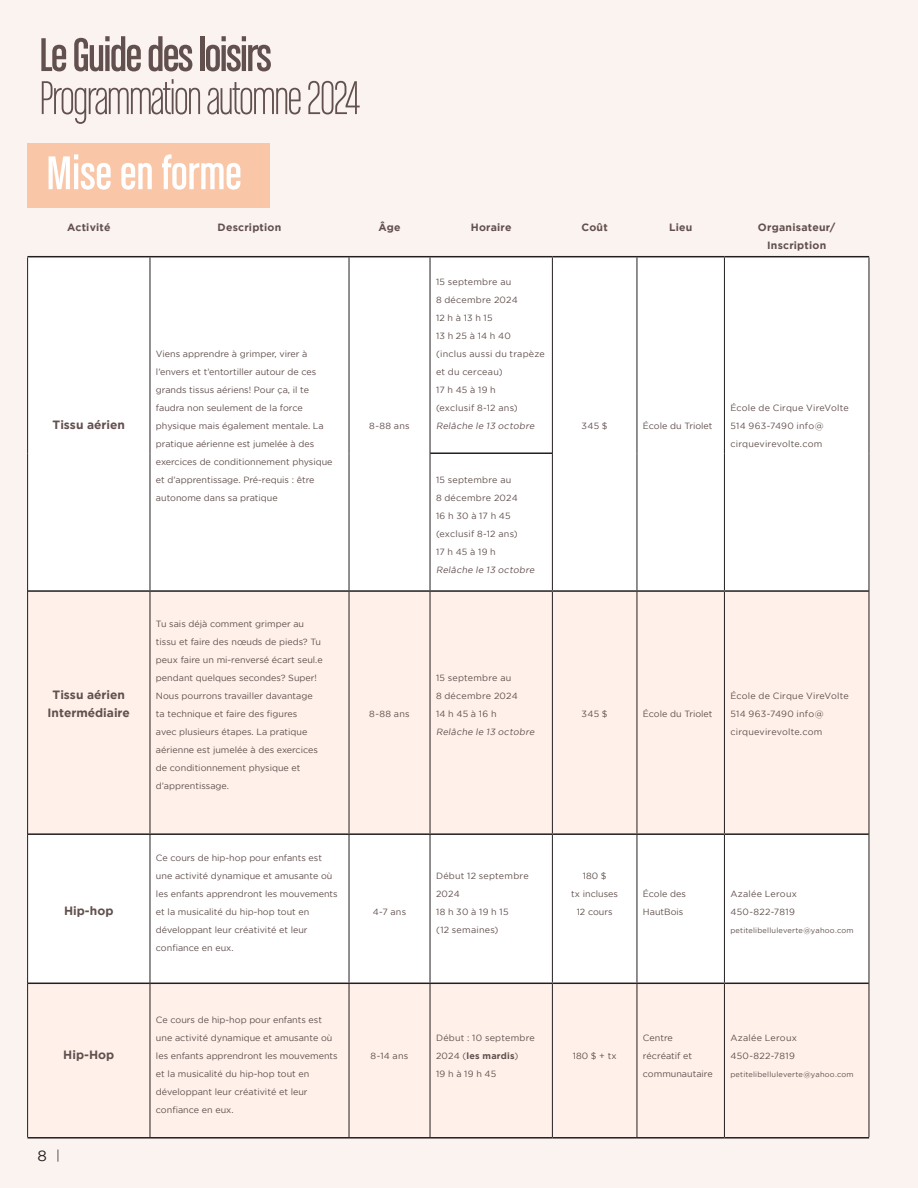
<style>
.page{position:relative;width:918px;height:1188px;background:#fbf3f0}
.page>*{position:absolute;margin:0;border:0;box-sizing:border-box;transform-origin:0 0}
.t1{font:50.4px "Chalet Comprime Milan Sixty";letter-spacing:-.03em;color:#61504e}
.t2{font:50.4px "Chalet Comprime Cologne Sixty";letter-spacing:-.03em;color:#61504e}
.t3{font:50.4px "Chalet Comprime Cologne Sixty";color:#fff}
.t4{font:15px "Gotham";color:#231f20}
.t5{font:700 12px/18px "Gotham";color:#61504e;text-align:center}
.t6{font:700 10.5px/18px "Gotham";letter-spacing:.025em;color:#61504e;text-align:center}
.t7{font:9px/18px "Gotham";color:#61504e}
.t8{font:9px/18px "Gotham";letter-spacing:.025em;color:#61504e}
.t9{font:9px/18px "Gotham";letter-spacing:.03em;color:#61504e}
.t10{font:9px/18px "Gotham";letter-spacing:.02em;color:#61504e}
.t11{font:7.5px "Gotham";letter-spacing:.025em;color:#61504e}
.s1{font-style:italic}
.s2{font-weight:700}
.s3{font-size:13.2px}
</style>
<div class="page">
<div style="left:27px;top:143px;width:243px;height:65px;background:#f9c6a7"></div>
<div style="left:28px;top:257px;width:841px;height:333px;background:#fff"></div>
<svg style="left:28px;top:592px;width:841px;height:545px"></svg>
<hr style="left:27px;top:257px;width:1px;height:196px;background:#231f20">
<hr style="left:150px;top:257px;width:1px;height:196px;background:#231f20">
<hr style="left:349px;top:257px;width:1px;height:196px;background:#231f20">
<hr style="left:430px;top:257px;width:1px;height:196px;background:#231f20">
<hr style="left:552px;top:257px;width:1px;height:196px;background:#231f20">
<hr style="left:637px;top:257px;width:1px;height:196px;background:#231f20">
<hr style="left:724px;top:257px;width:1px;height:196px;background:#231f20">
<hr style="left:869px;top:257px;width:1px;height:196px;background:#231f20">
<hr style="left:27px;top:453px;width:1px;height:138px;background:#231f20">
<hr style="left:150px;top:453px;width:1px;height:137px;background:#231f20">
<hr style="left:349px;top:453px;width:1px;height:137px;background:#231f20">
<hr style="left:637px;top:453px;width:1px;height:137px;background:#231f20">
<hr style="left:724px;top:453px;width:1px;height:137px;background:#231f20">
<hr style="left:869px;top:453px;width:1px;height:138px;background:#231f20">
<hr style="left:349px;top:835px;width:1px;height:148px;background:#231f20">
<hr style="left:430px;top:835px;width:1px;height:148px;background:#231f20">
<hr style="left:552px;top:835px;width:1px;height:148px;background:#231f20">
<hr style="left:637px;top:835px;width:1px;height:148px;background:#231f20">
<hr style="left:724px;top:835px;width:1px;height:148px;background:#231f20">
<hr style="left:869px;top:834px;width:1px;height:149px;background:#231f20">
<hr style="left:27px;top:256px;width:123px;height:1px;background:#231f20">
<hr style="left:150px;top:256px;width:199px;height:1px;background:#231f20">
<hr style="left:349px;top:256px;width:81px;height:1px;background:#231f20">
<hr style="left:430px;top:256px;width:122px;height:1px;background:#231f20">
<hr style="left:552px;top:256px;width:85px;height:1px;background:#231f20">
<hr style="left:637px;top:256px;width:87px;height:1px;background:#231f20">
<hr style="left:724px;top:256px;width:145px;height:1px;background:#231f20">
<hr style="left:150px;top:833px;width:199px;height:2px;background:#231f20">
<hr style="left:349px;top:833px;width:81px;height:2px;background:#231f20">
<hr style="left:430px;top:833px;width:122px;height:2px;background:#231f20">
<hr style="left:552px;top:833px;width:85px;height:2px;background:#231f20">
<hr style="left:637px;top:833px;width:87px;height:2px;background:#231f20">
<hr style="left:724px;top:833px;width:145px;height:2px;background:#231f20">
<hr style="left:27px;top:591px;width:1px;height:243px;background:#231f20">
<hr style="left:28px;top:590px;width:122px;height:2px;background:#231f20">
<hr style="left:150px;top:590px;width:199px;height:2px;background:#231f20">
<hr style="left:349px;top:590px;width:81px;height:2px;background:#231f20">
<hr style="left:552px;top:590px;width:85px;height:2px;background:#231f20">
<hr style="left:637px;top:590px;width:87px;height:2px;background:#231f20">
<hr style="left:724px;top:590px;width:145px;height:2px;background:#231f20">
<hr style="left:150px;top:592px;width:1px;height:241px;background:#231f20">
<hr style="left:349px;top:592px;width:1px;height:241px;background:#231f20">
<hr style="left:430px;top:592px;width:1px;height:241px;background:#231f20">
<hr style="left:552px;top:592px;width:1px;height:241px;background:#231f20">
<hr style="left:637px;top:592px;width:1px;height:241px;background:#231f20">
<hr style="left:724px;top:592px;width:1px;height:241px;background:#231f20">
<hr style="left:869px;top:591px;width:1px;height:243px;background:#231f20">
<hr style="left:430px;top:453px;width:1px;height:137px;background:#231f20">
<hr style="left:430px;top:452px;width:122px;height:2px;background:#231f20">
<hr style="left:552px;top:453px;width:1px;height:137px;background:#231f20">
<hr style="left:430px;top:590px;width:122px;height:2px;background:#231f20">
<hr style="left:27px;top:983px;width:1px;height:154px;background:#231f20">
<hr style="left:28px;top:983px;width:122px;height:1px;background:#231f20">
<hr style="left:150px;top:983px;width:199px;height:1px;background:#231f20">
<hr style="left:349px;top:983px;width:81px;height:1px;background:#231f20">
<hr style="left:430px;top:983px;width:122px;height:1px;background:#231f20">
<hr style="left:552px;top:983px;width:85px;height:1px;background:#231f20">
<hr style="left:637px;top:983px;width:87px;height:1px;background:#231f20">
<hr style="left:724px;top:983px;width:145px;height:1px;background:#231f20">
<hr style="left:150px;top:983px;width:1px;height:154px;background:#231f20">
<hr style="left:349px;top:984px;width:1px;height:153px;background:#231f20">
<hr style="left:430px;top:984px;width:1px;height:153px;background:#231f20">
<hr style="left:552px;top:984px;width:1px;height:153px;background:#231f20">
<hr style="left:637px;top:984px;width:1px;height:153px;background:#231f20">
<hr style="left:724px;top:984px;width:1px;height:153px;background:#231f20">
<hr style="left:869px;top:983px;width:1px;height:154px;background:#231f20">
<hr style="left:27px;top:1137px;width:123px;height:2px;background:#231f20">
<hr style="left:150px;top:1137px;width:199px;height:2px;background:#231f20">
<hr style="left:349px;top:1137px;width:81px;height:2px;background:#231f20">
<hr style="left:430px;top:1137px;width:122px;height:2px;background:#231f20">
<hr style="left:552px;top:1137px;width:85px;height:2px;background:#231f20">
<hr style="left:637px;top:1137px;width:87px;height:2px;background:#231f20">
<hr style="left:724px;top:1137px;width:145px;height:2px;background:#231f20">
<hr style="left:27px;top:834px;width:1px;height:149px;background:#231f20">
<hr style="left:28px;top:833px;width:122px;height:2px;background:#231f20">
<hr style="left:150px;top:835px;width:1px;height:148px;background:#231f20">
<p class="t2" style="left:39px;top:27px;width:234px">Le Guide des loisirs</p>
<p class="t1" style="left:39px;top:71px;width:323px">Programmation automne 2024</p>
<p class="t3" style="left:46px;top:145px;width:197px">Mise en forme</p>
<p class="t6" style="left:67px;top:218px;width:45px">Activité</p>
<p class="t6" style="left:218px;top:218px;width:65px">Description</p>
<p class="t6" style="left:378px;top:218px;width:24px">Âge</p>
<p class="t6" style="left:471px;top:218px;width:42px">Horaire</p>
<p class="t6" style="left:582px;top:218px;width:28px">Coût</p>
<p class="t6" style="left:669px;top:218px;width:25px">Lieu</p>
<p class="t6" style="left:758px;top:218px;width:79px">Organisateur/<br>Inscription</p>
<p class="t5" style="left:53px;top:416px;width:74px">Tissu aérien</p>
<p class="t7" style="left:156px;top:345px;width:178px">Viens apprendre à grimper, virer à l’envers et t’entortiller autour de ces grands tissus aériens! Pour ça, il te faudra non seulement de la force physique mais également mentale. La pratique aérienne est jumelée à des exercices de conditionnement physique et d’apprentissage. Pré-requis : être autonome dans sa pratique</p>
<p class="t7" style="left:369px;top:417px;width:42px">8-88 ans</p>
<p class="t8" style="left:436px;top:273px;width:110px">15 septembre au<br>8 décembre 2024<br>12 h à 13 h 15<br>13 h 25 à 14 h 40<br>(inclus aussi du trapèze et du cerceau)<br>17 h 45 à 19 h<br>(exclusif 8-12 ans)<br><span class="s1">Relâche le 13 octobre</span></p>
<p class="t8" style="left:436px;top:471px;width:102px">15 septembre au<br>8 décembre 2024<br>16 h 30 à 17 h 45 (exclusif 8-12 ans)<br>17 h 45 à 19 h<br><span class="s1">Relâche le 13 octobre</span></p>
<p class="t7" style="left:582px;top:417px;width:28px">345 $</p>
<p class="t7" style="left:643px;top:417px;width:71px">École du Triolet</p>
<p class="t8" style="left:730px;top:399px;width:120px">École de Cirque VireVolte</p>
<p class="t10" style="left:730px;top:417px;width:95px">514 963-7490 info@ cirquevirevolte.com</p>
<p class="t5" style="left:48px;top:686px;width:84px">Tissu aérien<br>Intermédiaire</p>
<p class="t7" style="left:156px;top:615px;width:168px">Tu sais déjà comment grimper au tissu et faire des nœuds de pieds? Tu peux faire un mi-renversé écart seul.e pendant quelques secondes? Super!<br>Nous pourrons travailler davantage ta technique et faire des figures<br>avec plusieurs étapes. La pratique aérienne est jumelée à des exercices de conditionnement physique et d’apprentissage.</p>
<p class="t7" style="left:369px;top:705px;width:42px">8-88 ans</p>
<p class="t9" style="left:436px;top:669px;width:102px">15 septembre au<br>8 décembre 2024<br>14 h 45 à 16 h<br><span class="s1">Relâche le 13 octobre</span></p>
<p class="t7" style="left:582px;top:705px;width:28px">345 $</p>
<p class="t7" style="left:643px;top:705px;width:71px">École du Triolet</p>
<p class="t8" style="left:730px;top:687px;width:120px">École de Cirque VireVolte</p>
<p class="t10" style="left:730px;top:705px;width:95px">514 963-7490 info@ cirquevirevolte.com</p>
<p class="t5" style="left:64px;top:902px;width:51px">Hip-hop</p>
<p class="t7" style="left:156px;top:849px;width:183px">Ce cours de hip-hop pour enfants est une activité dynamique et amusante où les enfants apprendront les mouvements et la musicalité du hip-hop tout en développant leur créativité et leur confiance en eux.</p>
<p class="t7" style="left:373px;top:903px;width:35px">4-7 ans</p>
<p class="t9" style="left:436px;top:867px;width:94px">Début 12 septembre<br>2024<br>18 h 30 à 19 h 15<br>(12 semaines)</p>
<p class="t7" style="left:571px;top:867px;width:48px;text-align:center">180 $<br>tx incluses</p>
<p class="t7" style="left:577px;top:903px;width:37px">12 cours</p>
<p class="t7" style="left:643px;top:885px;width:45px">École des<br>HautBois</p>
<p class="t9" style="left:730px;top:885px;width:68px">Azalée Leroux<br>450-822-7819</p>
<p class="t11" style="left:730px;top:926px;width:125px">petitelibelluleverte@yahoo.com</p>
<p class="t5" style="left:63px;top:1046px;width:52px">Hip-Hop</p>
<p class="t7" style="left:156px;top:1011px;width:183px">Ce cours de hip-hop pour enfants est une activité dynamique et amusante où les enfants apprendront les mouvements et la musicalité du hip-hop tout en développant leur créativité et leur confiance en eux.</p>
<p class="t7" style="left:371px;top:1047px;width:39px">8-14 ans</p>
<p class="t9" style="left:436px;top:1029px;width:100px">Début : 10 septembre<br>2024 (<span class="s2">les mardis</span>)<br>19 h à 19 h 45</p>
<p class="t7" style="left:573px;top:1047px;width:45px">180 $ + tx</p>
<p class="t7" style="left:643px;top:1029px;width:71px">Centre<br>récréatif et communautaire</p>
<p class="t9" style="left:730px;top:1029px;width:68px">Azalée Leroux<br>450-822-7819</p>
<p class="t11" style="left:730px;top:1070px;width:125px">petitelibelluleverte@yahoo.com</p>
<h2 class="t4" style="left:38px;top:1148px;width:24px">8 <span class="s3">|</span></h2>
</div>
